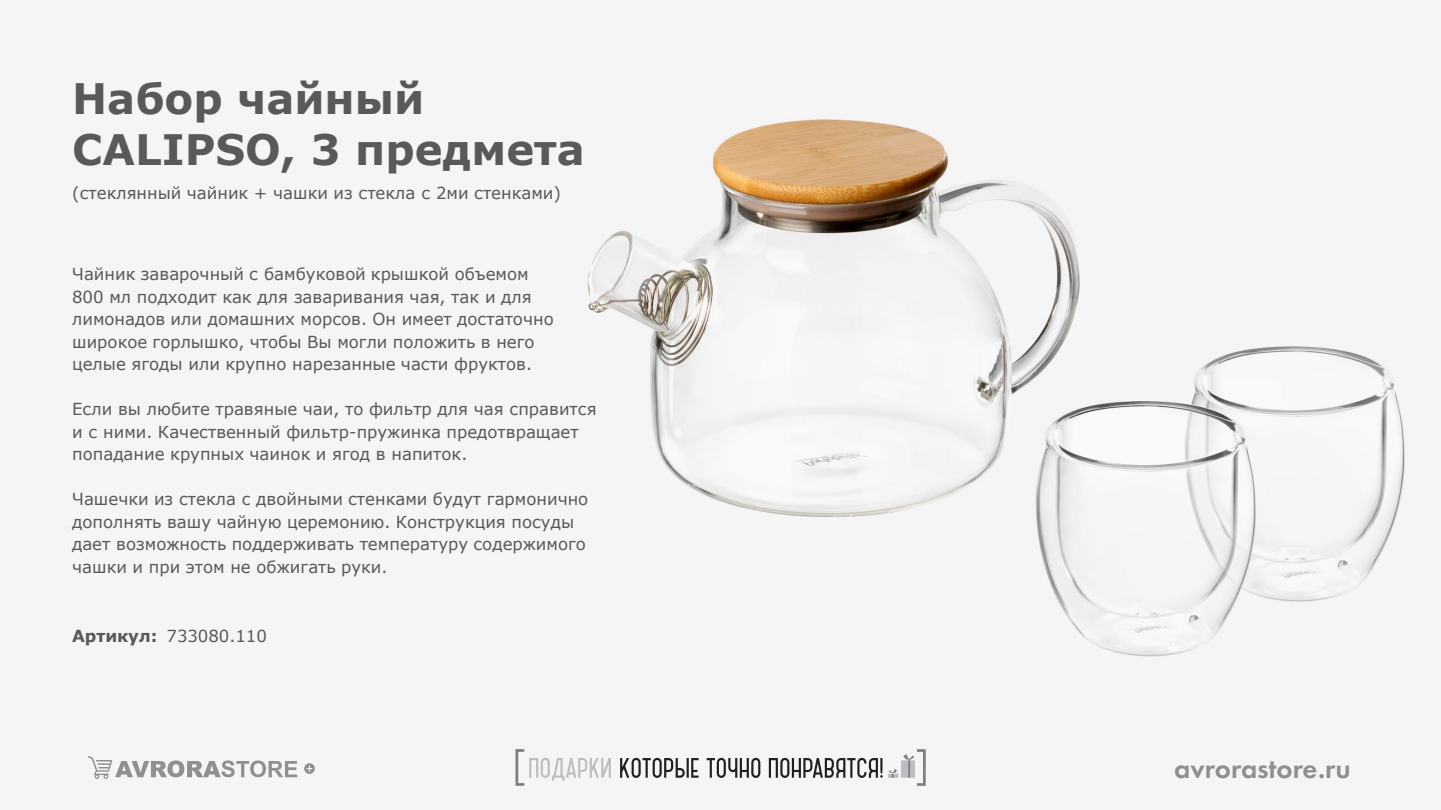
<style>
.page{position:relative;width:1441px;height:810px;background:#fff}
.page>*{position:absolute;margin:0;border:0;box-sizing:border-box;transform-origin:0 0}
.t1{font:700 42px/51px "Verdana";color:#595959}
.t2{font:600 28.5px "Futura PT";color:#8d9092}
.t3{font:16.65px "Verdana";color:#595959}
.t4{font:16.5px/22.5px "Verdana";color:#595959}
.s1{font-weight:700}
</style>
<div class="page">
<div style="left:0;top:0;width:1440px;height:810px;background:#f5f5f5"></div>
<img style="left:587px;top:119px;width:818px;height:636px">
<svg style="left:88px;top:756px;width:209px;height:23px"></svg>
<svg style="left:304px;top:763px;width:11px;height:11px"></svg>
<svg style="left:515px;top:749px;width:410px;height:37px"></svg>
<h1 class="t1" style="left:72px;top:73px;width:514px">Набор чайный<br>CALIPSO, 3 предмета</h1>
<p class="t4" style="left:72px;top:181px;width:490px">(стеклянный чайник + чашки из стекла с 2ми стенками)</p>
<p class="t4" style="left:72px;top:263px;width:458px">Чайник заварочный с бамбуковой крышкой объемом</p>
<p class="t3" style="left:72px;top:285px;width:461px">800 мл подходит как для заваривания чая, так и для</p>
<p class="t4" style="left:72px;top:308px;width:483px">лимонадов или домашних морсов. Он имеет достаточно широкое горлышко, чтобы Вы могли положить в него целые ягоды или крупно нарезанные части фруктов.</p>
<p class="t4" style="left:72px;top:398px;width:526px">Если вы любите травяные чаи, то фильтр для чая справится и с ними. Качественный фильтр-пружинка предотвращает</p>
<p class="t3" style="left:72px;top:443px;width:397px">попадание крупных чаинок и ягод в напиток.</p>
<p class="t4" style="left:72px;top:488px;width:517px">Чашечки из стекла с двойными стенками будут гармонично дополнять вашу чайную церемонию. Конструкция посуды дает возможность поддерживать температуру содержимого чашки и при этом не обжигать руки.</p>
<p class="t4" style="left:72px;top:625px;width:196px"><span class="s1">Артикул:</span> 733080.110</p>
<h2 class="t2" style="left:1174px;top:751px;width:178px">avrorastore.ru</h2>
</div>
